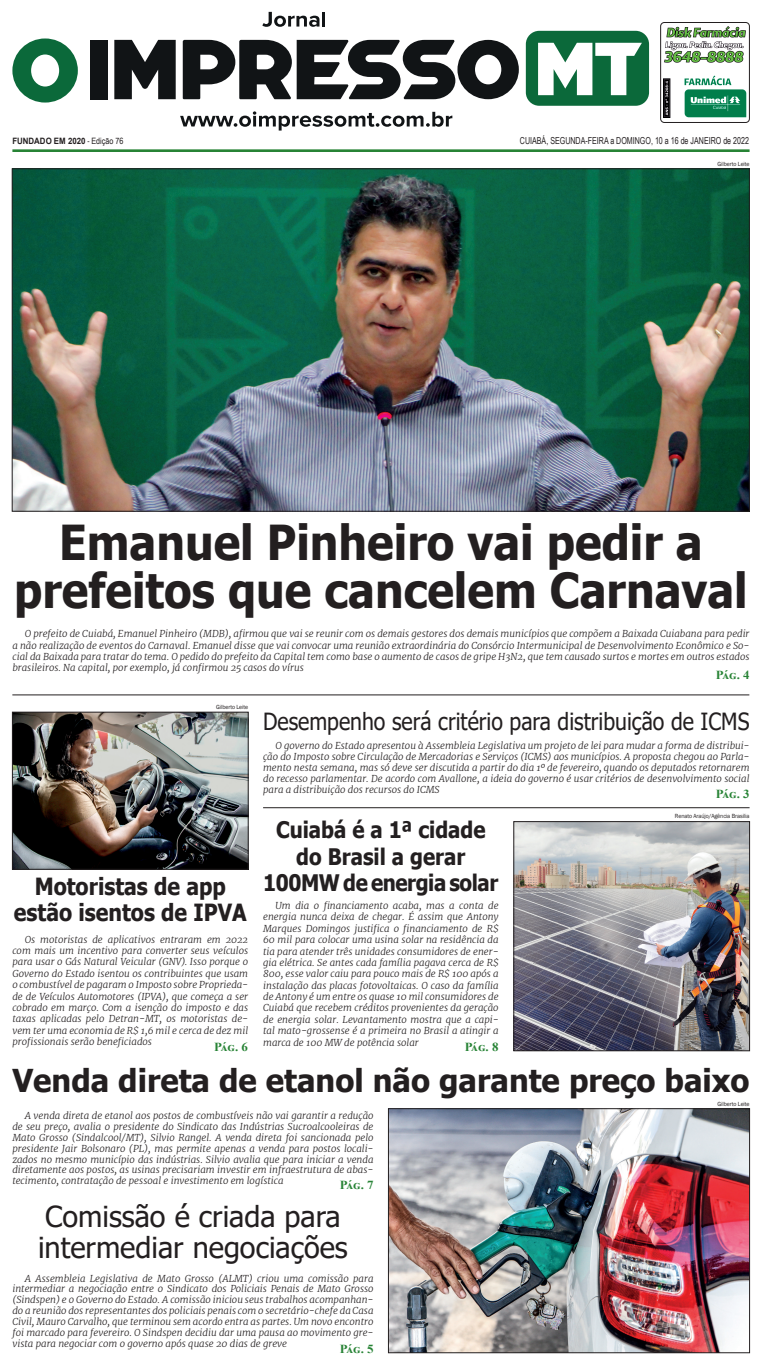
<style>
.page{position:relative;width:762px;height:1365px;background:#fff}
.page>*{position:absolute;margin:0;border:0;box-sizing:border-box;transform-origin:0 0}
.t1{font:700 48.12px/48.1px "Tahoma";color:#231f20;text-align:center;scale:.93 1}
.t2{font:700 31.5px "Tahoma";color:#231f20}
.t3{font:28.88px/30.6px "Tahoma";color:#231f20}
.t4{font:23.62px "Tahoma";color:#231f20;scale:.9 1}
.t5{font:700 23.62px/26.2px "Tahoma";color:#231f20;text-align:center;scale:.9 1}
.t6{font:700 22.75px/26.2px "Tahoma";color:#231f20;text-align:center;scale:.9 1}
.t7{font:700 12.25px "Times New Roman";letter-spacing:-.05em;color:#278335;scale:1.05 1}
.t8{font:italic 300 9.62px/11.4px "Merriweather";color:#231f20;text-align:justify}
.t9{font:9.62px "Arial Narrow";color:#231f20;scale:.9 1}
.t10{font:700 8.75px "Arial";color:#231f20;scale:.9 1}
.t11{font:6.12px "Franklin Gothic";letter-spacing:-.01em;color:#231f20;scale:.95 1}
.s1{font-family:"Arial Narrow";font-weight:400}
</style>
<div class="page">
<img style="left:663px;top:27px;width:83px;height:91px">
<div style="left:660px;top:22px;width:89px;height:101px;border:1px solid #231f20;border-radius:4px"></div>
<div style="left:525px;top:31px;width:124px;height:75px;background:#0b693a;border-radius:13px"></div>
<svg style="left:262px;top:12px;width:57px;height:15px"></svg>
<hr style="left:322px;top:12px;width:3px;height:15px;background:#111416">
<div style="left:90px;top:40px;width:17px;height:59px;background:#111416"></div>
<svg style="left:114px;top:40px;width:62px;height:59px"></svg>
<svg style="left:183px;top:40px;width:335px;height:59px"></svg>
<svg style="left:538px;top:43px;width:103px;height:52px"></svg>
<svg style="left:180px;top:111px;width:272px;height:19px"></svg>
<svg style="left:12px;top:38px;width:66px;height:64px"></svg>
<hr style="left:12px;top:149px;width:737px;height:3px;background:#278335">
<hr style="left:12px;top:694px;width:737px;height:1px;background:#231f20">
<img style="left:14px;top:170px;width:733px;height:339px">
<img style="left:390px;top:1110px;width:357px;height:240px">
<div style="left:388px;top:1108px;width:361px;height:244px;border:1px solid #231f20"></div>
<img style="left:14px;top:714px;width:232px;height:153px">
<div style="left:12px;top:712px;width:236px;height:157px;border:1px solid #231f20"></div>
<hr style="left:263px;top:807px;width:486px;height:1px;background:#231f20">
<img style="left:515px;top:823px;width:232px;height:225px">
<div style="left:513px;top:821px;width:236px;height:229px;border:1px solid #231f20"></div>
<p class="t10" style="left:12px;top:134px;width:125px">FUNDADO EM 2020 <span class="s1">- Edição 76</span></p>
<p class="t9" style="left:520px;top:133px;width:256px">CUIABÁ, SEGUNDA-FEIRA a DOMINGO, 10 a 16 de JANEIRO de 2022</p>
<p class="t11" style="left:717px;top:160px;width:35px">Gilberto Leite</p>
<h1 class="t1" style="left:14px;top:520px;width:790px">Emanuel Pinheiro vai pedir a prefeitos que cancelem Carnaval</h1>
<p class="t8" style="left:12px;top:628px;width:738px;text-indent:12px">O prefeito de Cuiabá, Emanuel Pinheiro (MDB), afirmou que vai se reunir com os demais gestores dos demais municípios que compõem a Baixada Cuiabana para pedir a não realização de eventos do Carnaval. Emanuel disse que vai convocar uma reunião extraordinária do Consórcio Intermunicipal de Desenvolvimento Econômico e So&shy;cial da Baixada para tratar do tema. O pedido do prefeito da Capital tem como base o aumento de casos de gripe H3N2, que tem causado surtos e mortes em outros estados brasileiros. Na capital, por exemplo, já confirmou 25 casos do vírus</p>
<p class="t7" style="left:715px;top:666px;width:34px">Pág. 4</p>
<p class="t11" style="left:216px;top:703px;width:35px">Gilberto Leite</p>
<h3 class="t5" style="left:14px;top:874px;width:260px">Motoristas de app estão isentos de IPVA</h3>
<p class="t8" style="left:12px;top:933px;width:237px;text-indent:12px">Os motoristas de aplicativos entraram em 2022 com mais um incentivo para converter seus veículos para usar o Gás Natural Veicular (GNV). Isso porque o Governo do Estado isentou os contribuintes que usam o combustível de pagaram o Imposto sobre Proprieda&shy;de de Veículos Automotores (IPVA), que começa a ser cobrado em março. Com a isenção do imposto e das taxas aplicadas pelo Detran-MT, os motoristas de&shy;vem ter uma economia de R$ 1,6 mil e cerca de dez mil profissionais serão beneficiados</p>
<p class="t7" style="left:214px;top:1038px;width:34px">Pág. 6</p>
<h3 class="t4" style="left:263px;top:705px;width:542px">Desempenho será critério para distribuição de ICMS</h3>
<p class="t8" style="left:263px;top:740px;width:488px;line-height:10.9px;text-indent:12px">O governo do Estado apresentou à Assembleia Legislativa um projeto de lei para mudar a forma de distribui&shy;ção do Imposto sobre Circulação de Mercadorias e Serviços (ICMS) aos municípios. A proposta chegou ao Parla&shy;mento nesta semana, mas só deve ser discutida a partir do dia 1º de fevereiro, quando os deputados retornarem do recesso parlamentar. De acordo com Avallone, a ideia do governo é usar critérios de desenvolvimento social para a distribuição dos recursos do ICMS</p>
<p class="t7" style="left:715px;top:784px;width:34px">Pág. 3</p>
<h3 class="t6" style="left:263px;top:817px;width:263px">Cuiabá é a 1ª cidade do Brasil a gerar<br>100MW de energia solar</h3>
<p class="t8" style="left:263px;top:899px;width:237px;text-indent:12px">Um dia o financiamento acaba, mas a conta de energia nunca deixa de chegar. É assim que Antony Marques Domingos justifica o financiamento de R$ 60 mil para colocar uma usina solar na residência da tia para atender três unidades consumidores de ener&shy;gia elétrica. Se antes cada família pagava cerca de R$ 800, esse valor caiu para pouco mais de R$ 100 após a instalação das placas fotovoltaicas. O caso da família de Antony é um entre os quase 10 mil consumidores de Cuiabá que recebem créditos provenientes da geração de energia solar. Levantamento mostra que a capi&shy;tal mato-grossense é a primeira no Brasil a atingir a marca de 100 MW de potência solar</p>
<p class="t7" style="left:464px;top:1037px;width:34px">Pág. 8</p>
<p class="t11" style="left:674px;top:812px;width:80px">Renato Araújo/Agência Brasilia</p>
<h2 class="t2" style="left:12px;top:1058px;width:738px">Venda direta de etanol não garante preço baixo</h2>
<p class="t8" style="left:12px;top:1109px;width:362px;line-height:10.9px;text-indent:12px">A venda direta de etanol aos postos de combustíveis não vai garantir a redução de seu preço, avalia o presidente do Sindicato das Indústrias Sucroalcooleiras de Mato Grosso (Sindalcool/MT), Silvio Rangel. A venda direta foi sancionada pelo presidente Jair Bolsonaro (PL), mas permite apenas a venda para postos locali&shy;zados no mesmo município das indústrias. Silvio avalia que para iniciar a venda diretamente aos postos, as usinas precisariam investir em infraestrutura de abas&shy;tecimento, contratação de pessoal e investimento em logística</p>
<p class="t11" style="left:717px;top:1100px;width:35px">Gilberto Leite</p>
<p class="t7" style="left:340px;top:1176px;width:34px">Pág. 7</p>
<h3 class="t3" style="left:38px;top:1202px;width:311px">Comissão é criada para intermediar negociações</h3>
<p class="t8" style="left:12px;top:1272px;width:362px;line-height:10.9px;text-indent:12px">A Assembleia Legislativa de Mato Grosso (ALMT) criou uma comissão para intermediar a negociação entre o Sindicato dos Policiais Penais de Mato Grosso (Sindspen) e o Governo do Estado. A comissão iniciou seus trabalhos acompanhan&shy;do a reunião dos representantes dos policiais penais com o secretário-chefe da Casa Civil, Mauro Carvalho, que terminou sem acordo entra as partes. Um novo encontro foi marcado para fevereiro. O Sindspen decidiu dar uma pausa ao movimento gre&shy;vista para negociar com o governo após quase 20 dias de greve</p>
<p class="t7" style="left:340px;top:1339px;width:34px">Pág. 5</p>
</div>
